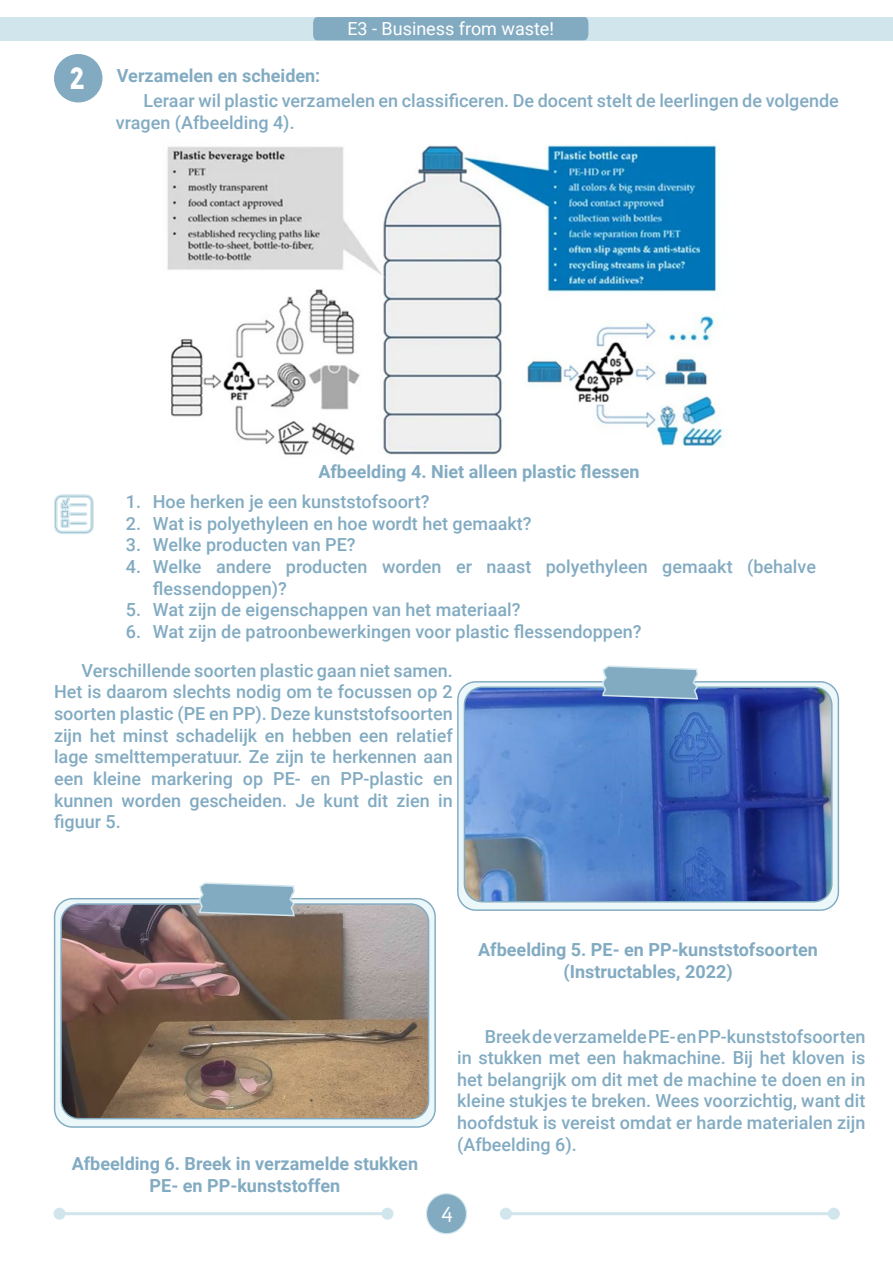
<style>
.page{position:relative;width:893px;height:1263px;background:#fff}
.page>*{position:absolute;margin:0;border:0;box-sizing:border-box;transform-origin:0 0}
.t1{font:900 29.55px "TG Neuramatica";color:#fff}
.t2{font:21px "TG Neuramatica";color:#fff}
.t3{font:500 18px/21.6px "Roboto";color:#82abc2;text-align:justify}
.t4{font:700 18px "Roboto";color:#82abc2}
.t5{font:18px "Roboto";color:#fff}
</style>
<div class="page">
<div style="left:426px;top:1194px;width:40px;height:40px;background:#82abc2;border-radius:50%"></div>
<div style="left:426px;top:1193px;width:41px;height:41px;border:1px solid #d0e5ec;border-radius:50%"></div>
<div style="left:0;top:17px;width:893px;height:23px;background:#d0e5ec"></div>
<div style="left:312px;top:17px;width:277px;height:24px;background:#82abc2"></div>
<hr style="left:506px;top:1212px;width:328px;height:3px;background:#d0e5ec">
<div style="left:500px;top:1208px;width:12px;height:12px;background:#d0e5ec;border-radius:50%"></div>
<div style="left:828px;top:1208px;width:12px;height:12px;background:#d0e5ec;border-radius:50%"></div>
<hr style="left:60px;top:1212px;width:327px;height:3px;background:#d0e5ec">
<div style="left:54px;top:1208px;width:12px;height:12px;background:#d0e5ec;border-radius:50%"></div>
<div style="left:381px;top:1208px;width:12px;height:12px;background:#d0e5ec;border-radius:50%"></div>
<div style="left:458px;top:682px;width:380px;height:228px;background:#ebf7f9;border-radius:18px"></div>
<div style="left:457px;top:681px;width:382px;height:230px;border:1px solid #82abc2;border-radius:18px"></div>
<img style="left:464px;top:688px;width:368px;height:214px">
<div style="left:464px;top:686px;width:368px;height:216px;border:1px solid #82abc2;border-radius:18px"></div>
<svg style="left:601px;top:665px;width:98px;height:35px;background:#8eb0c9"></svg>
<div style="left:55px;top:899px;width:380px;height:228px;background:#ebf7f9;border-radius:18px"></div>
<div style="left:54px;top:898px;width:382px;height:230px;border:1px solid #82abc2;border-radius:18px"></div>
<img style="left:62px;top:905px;width:367px;height:213px">
<div style="left:60px;top:903px;width:369px;height:216px;border:1px solid #82abc2;border-radius:18px"></div>
<svg style="left:198px;top:882px;width:98px;height:35px;background:#95b4c5"></svg>
<div style="left:54px;top:54px;width:48px;height:48px;background:#82abc2;border-radius:50%"></div>
<svg style="left:54px;top:494px;width:40px;height:40px"></svg>
<img style="left:167px;top:145px;width:558px;height:310px">
<p class="t1" style="left:69px;top:58px;width:17px">2</p>
<p class="t4" style="left:117px;top:63px;width:205px">Verzamelen en scheiden:</p>
<p class="t5" style="left:347px;top:16px;width:208px">E3 - Business from waste!</p>
<p class="t3" style="left:116px;top:89px;width:725px;text-indent:28px">Leraar wil plastic verzamelen en classificeren. De docent stelt de leerlingen de volgende vragen (Afbeelding 4).</p>
<p class="t4" style="left:318px;top:459px;width:323px">Afbeelding 4. Niet alleen plastic flessen</p>
<p class="t3" style="left:126px;top:490px;width:305px">1. Hoe herken je een kunststofsoort?</p>
<p class="t3" style="left:126px;top:512px;width:407px">2. Wat is polyethyleen en hoe wordt het gemaakt?</p>
<p class="t3" style="left:126px;top:534px;width:231px">3. Welke producten van PE?</p>
<p class="t3" style="left:153px;top:555px;width:665px;text-indent:-27px">4. Welke andere producten worden er naast polyethyleen gemaakt (behalve flessendoppen)?</p>
<p class="t3" style="left:126px;top:598px;width:396px">5. Wat zijn de eigenschappen van het materiaal?</p>
<p class="t3" style="left:126px;top:620px;width:517px">6. Wat zijn de patroonbewerkingen voor plastic flessendoppen?</p>
<p class="t3" style="left:54px;top:659px;width:400px;text-indent:28px">Verschillende soorten plastic gaan niet samen.<br>Het is daarom slechts nodig om te focussen op 2 soorten plastic (PE en PP). Deze kunststofsoorten zijn het minst schadelijk en hebben een relatief lage smelttemperatuur. Ze zijn te herkennen aan een kleine markering op PE- en PP-plastic en kunnen worden gescheiden. Je kunt dit zien in figuur 5.</p>
<p class="t4" style="left:478px;top:937px;width:341px">Afbeelding 5. PE- en PP-kunststofsoorten</p>
<p class="t4" style="left:563px;top:959px;width:171px">(Instructables, 2022)</p>
<p class="t4" style="left:72px;top:1151px;width:348px">Afbeelding 6. Breek in verzamelde stukken</p>
<p class="t4" style="left:150px;top:1173px;width:192px">PE- en PP-kunststoffen</p>
<p class="t3" style="left:457px;top:1025px;width:410px;text-indent:28px">Breek de verzamelde PE- en PP-kunststofsoorten in stukken met een hakmachine. Bij het kloven is het belangrijk om dit met de machine te doen en in kleine stukjes te breken. Wees voorzichtig, want dit hoofdstuk is vereist omdat er harde materialen zijn (Afbeelding 6).</p>
<p class="t2" style="left:441px;top:1200px;width:13px">4</p>
</div>
